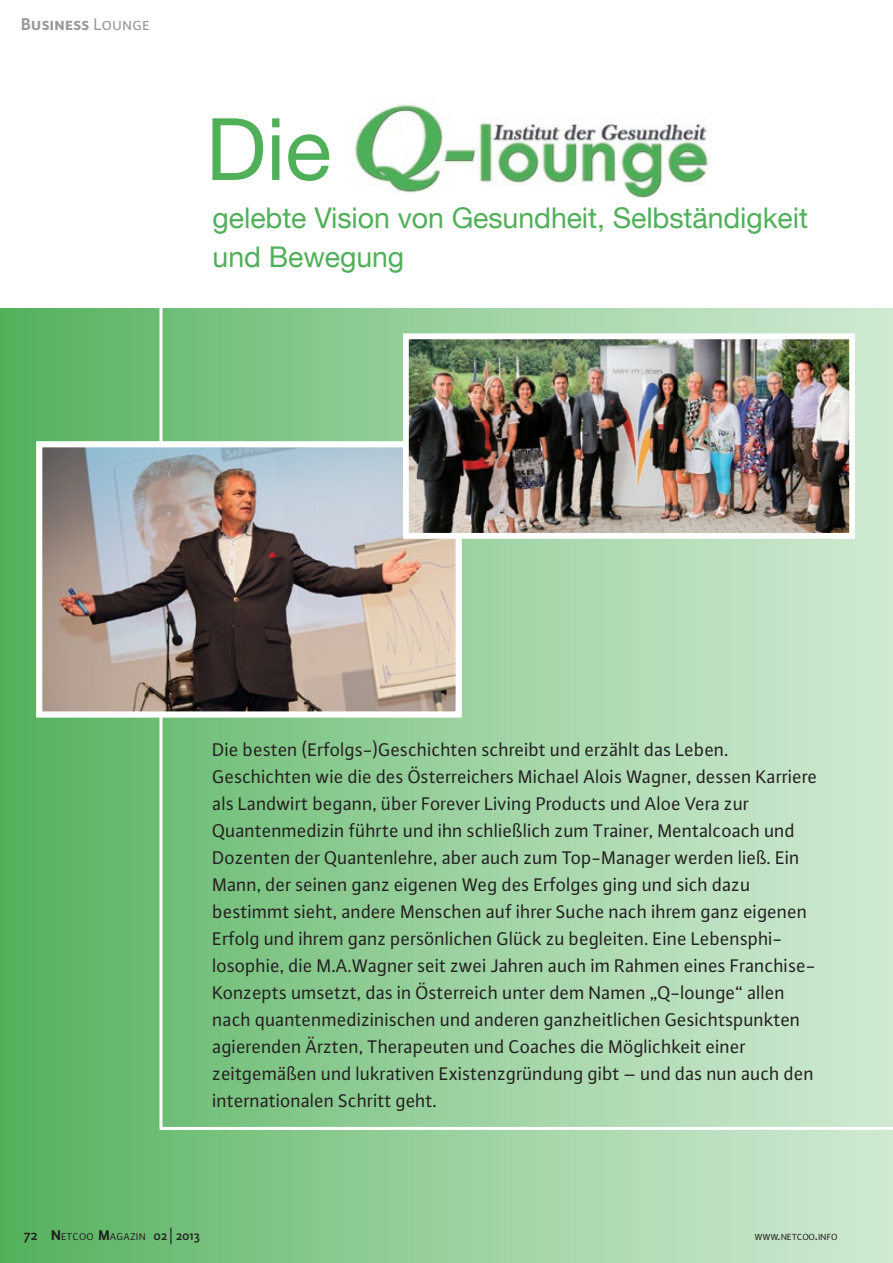
<style>
.page{position:relative;width:893px;height:1263px;background:#fff}
.page>*{position:absolute;margin:0;border:0;box-sizing:border-box;transform-origin:0 0}
.t1{font:86.25px "Helvetica Neue LT Com";color:#50b059}
.t2{font:28.5px/39px "Helvetica Neue LT Com";letter-spacing:-.005em;color:#50b059}
.t3{font:19.5px/27px "Plus Sans Normal";letter-spacing:-.005em;color:#231f20}
.t4{font:18px "Plus Sans Bold SC";color:#9a9898}
.t5{font:10.5px "Plus Sans Normal";letter-spacing:.03em;color:#231f20}
.t6{font:9.45px "Plus Sans Normal";color:#231f20}
.s1{font-family:"Plus Sans Normal SC"}
.s2{font-family:"Plus Sans";font-weight:500;font-size:15px}
.s3{font-family:"Plus Sans";font-weight:700;font-size:15px}
.s4{font-family:"Plus Sans";font-weight:500;font-size:13.5px}
.s5{font-family:"Arial";font-size:13.5px}
.s6{font-size:13.5px}
</style>
<div class="page">
<div style="left:0;top:0;width:893px;height:1263px;background:linear-gradient(to right,#58b360,#d5ecd7)"></div>
<hr style="left:159px;top:297px;width:3px;height:830px;background:#fff">
<img style="left:43px;top:448px;width:412px;height:263px">
<div style="left:36px;top:441px;width:426px;height:277px;border:6px solid #fff"></div>
<div style="left:0;top:0;width:893px;height:307px;background:#fff"></div>
<img style="left:354px;top:104px;width:357px;height:93px">
<hr style="left:160px;top:1127px;width:733px;height:3px;background:#fff">
<img style="left:410px;top:340px;width:438px;height:192px">
<div style="left:403px;top:333px;width:452px;height:206px;border:6px solid #fff"></div>
<p class="t4" style="left:21px;top:13px;width:131px">Business <span class="s1">Lounge</span></p>
<h1 class="t1" style="left:206px;top:96px;width:127px">Die</h1>
<h2 class="t2" style="left:213px;top:197px;width:597px">gelebte Vision von Gesundheit, Selbständigkeit und Bewegung</h2>
<p class="t3" style="left:213px;top:736px;width:606px">Die besten (Erfolgs-)Geschichten schreibt und erzählt das Leben.<br>Geschichten wie die des Österreichers Michael Alois Wagner, dessen Karriere als Landwirt begann, über Forever Living Products und Aloe Vera zur Quantenmedizin führte und ihn schließlich zum Trainer, Mentalcoach und Dozenten der Quantenlehre, aber auch zum Top-Manager werden ließ. Ein Mann, der seinen ganz eigenen Weg des Erfolges ging und sich dazu bestimmt sieht, andere Menschen auf ihrer Suche nach ihrem ganz eigenen Erfolg und ihrem ganz persönlichen Glück zu begleiten. Eine Lebensphi&shy;losophie, die M.A.Wagner seit zwei Jahren auch im Rahmen eines Franchise-Konzepts umsetzt, das in Österreich unter dem Namen „Q-lounge“ allen nach quantenmedizinischen und anderen ganzheitlichen Gesichtspunkten agierenden Ärzten, Therapeuten und Coaches die Möglichkeit einer zeitgemäßen und lukrativen Existenzgründung gibt – und das nun auch den internationalen Schritt geht.</p>
<p class="t5" style="left:24px;top:1231px;width:178px"><span class="s2">72</span> <span class="s3">N</span>ETCOO <span class="s3">M</span>AGAZIN <span class="s4">02</span><span class="s5">│</span><span class="s4">2013</span></p>
<p class="t6" style="left:755px;top:1232px;width:84px">WWW<span class="s6">.</span>NETCOO<span class="s6">.</span>INFO</p>
</div>
